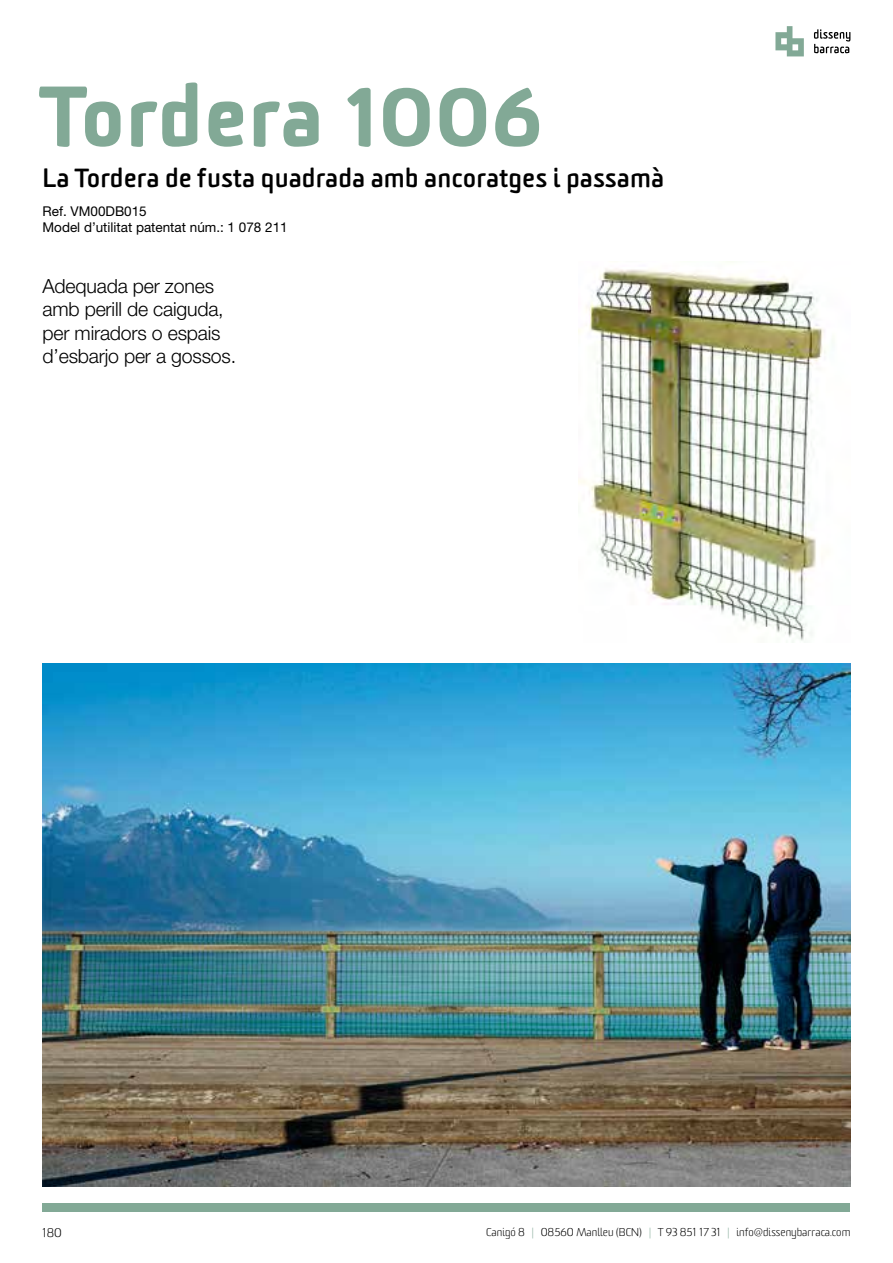
<style>
.page{position:relative;width:893px;height:1263px;background:#fff}
.page>*{position:absolute;margin:0;border:0;box-sizing:border-box;transform-origin:0 0}
.t1{font:900 82.5px "Sommet Rounded";color:#82a996}
.t2{font:700 25.5px "Sommet Rounded";color:#000}
.t3{font:300 19.5px/23.4px "Helvetica Neue LT Std";letter-spacing:-.01em;color:#000}
.t4{font:13.5px/16.2px "Helvetica Neue LT Std";color:#000}
.t5{font:300 12px "Sommet Rounded";color:#000}
.t6{font:300 10.95px "Sommet Rounded";color:#000}
.s1{color:#82a996}
</style>
<div class="page">
<div style="left:43px;top:1204px;width:807px;height:8px;background:#82a996"></div>
<svg style="left:775px;top:26px;width:29px;height:30px"></svg>
<svg style="left:814px;top:29px;width:36px;height:24px"></svg>
<img style="left:43px;top:663px;width:807px;height:523px">
<img style="left:579px;top:268px;width:247px;height:374px">
<h1 class="t1" style="left:38px;top:62px;width:506px">Tordera 1006</h1>
<h2 class="t2" style="left:43px;top:162px;width:623px">La Tordera de fusta quadrada amb ancoratges i passamà</h2>
<p class="t4" style="left:43px;top:203px;width:247px">Ref. VM00DB015<br>Model d’utilitat patentat núm.: 1 078 211</p>
<p class="t3" style="left:43px;top:274px;width:195px">Adequada per zones amb perill de caiguda, per miradors o espais d’esbarjo per a gossos.</p>
<p class="t5" style="left:42px;top:1224px;width:22px">180</p>
<p class="t6" style="left:486px;top:1225px;width:366px">Canigó 8 <span class="s1">|</span> 08560 Manlleu (BCN) <span class="s1">|</span> T 93 851 17 31 <span class="s1">|</span> info@dissenybarraca.com</p>
</div>
